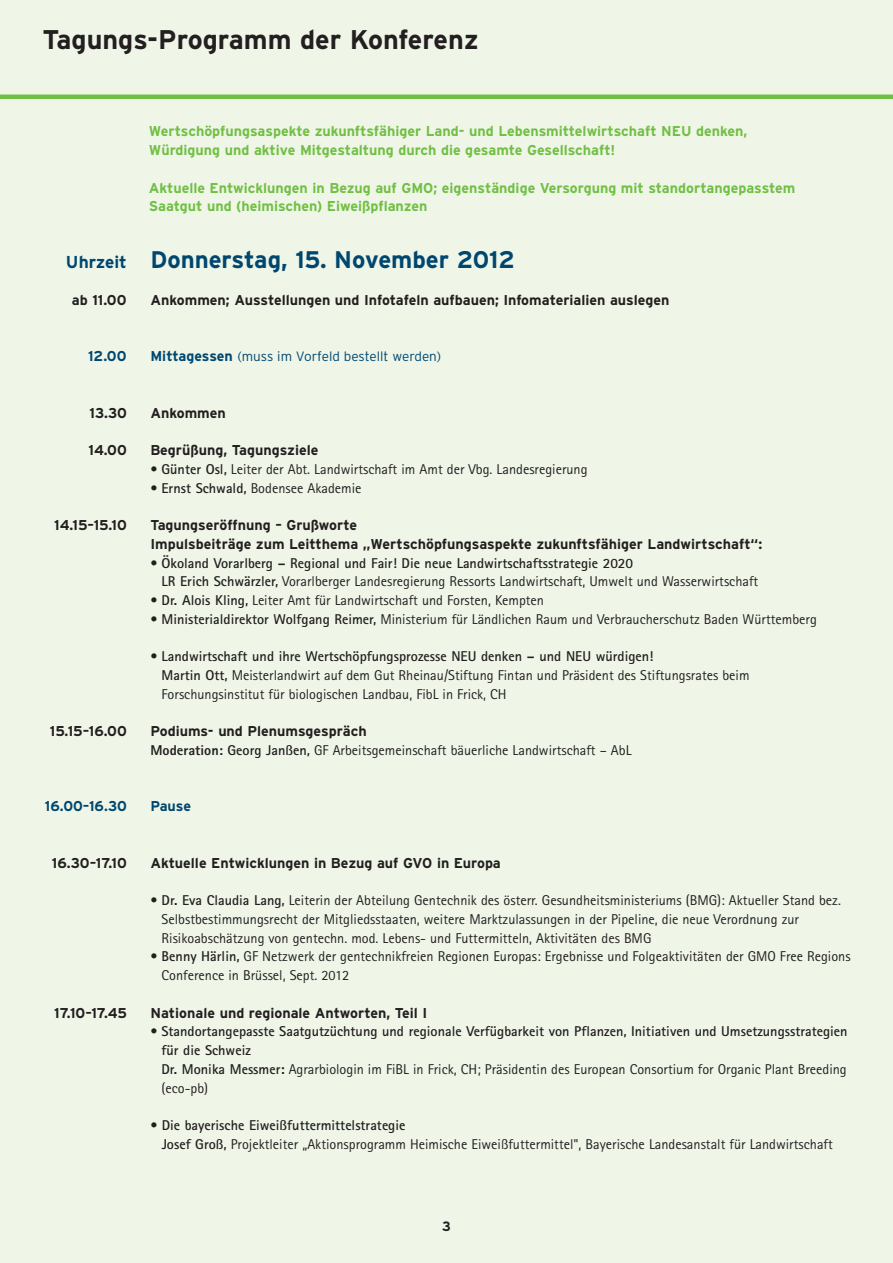
<style>
.page{position:relative;width:893px;height:1263px;background:#eff6e8}
.page>*{position:absolute;margin:0;border:0;box-sizing:border-box;transform-origin:0 0}
.t1{font:700 27px "Interstate";color:#231f20}
.t2{font:700 24px "Interstate";color:#004770}
.t3{font:14.25px/18.8px "Agfa Rotis Sans Serif";color:#231f20}
.t4{font:700 14.25px/18.8px "Agfa Rotis Sans Serif";color:#231f20}
.t5{font:700 14.25px/18.8px "Interstate";color:#231f20}
.t6{font:700 14.25px/18.8px "Interstate";color:#71bf44}
.t7{font:700 14.25px "Interstate";color:#004770}
.t8{font:300 13.5px "Interstate";color:#004770}
.t9{font:700 13.5px "Interstate";color:#231f20}
.s1{font-size:17.25px}
.s2{font-weight:700;font-size:14.25px}
.s3{font-weight:700}
.s4{font-weight:400}
.s5{font-weight:800}
</style>
<div class="page">
<div style="left:0;top:94px;width:893px;height:5px;background:#71bf44"></div>
<h1 class="t1" style="left:43px;top:24px;width:438px">Tagungs-Programm der Konferenz</h1>
<p class="t6" style="left:149px;top:122px;width:600px">Wertschöpfungsaspekte zukunftsfähiger Land- und Lebensmittelwirtschaft NEU denken,<br>Würdigung und aktive Mitgestaltung durch die gesamte Gesellschaft!</p>
<p class="t6" style="left:149px;top:178px;width:648px">Aktuelle Entwicklungen in Bezug auf GMO; eigenständige Versorgung mit standortangepasstem<br>Saatgut und (heimischen) Eiweißpflanzen</p>
<h2 class="t2" style="left:66px;top:245px;width:450px"><span class="s1">Uhrzeit</span> Donnerstag, 15. November 2012</h2>
<p class="t5" style="left:72px;top:291px;width:56px">ab 11.00</p>
<p class="t5" style="left:150px;top:291px;width:521px">Ankommen; Ausstellungen und Infotafeln aufbauen; Infomaterialien auslegen</p>
<p class="t7" style="left:88px;top:348px;width:40px">12.00</p>
<p class="t8" style="left:150px;top:349px;width:292px"><span class="s2">Mittagessen</span> (muss im Vorfeld bestellt werden)</p>
<p class="t5" style="left:90px;top:403px;width:39px">13.30</p>
<p class="t5" style="left:150px;top:403px;width:77px">Ankommen</p>
<p class="t5" style="left:89px;top:441px;width:40px">14.00</p>
<p class="t5" style="left:150px;top:441px;width:170px">Begrüßung, Tagungsziele</p>
<p class="t3" style="left:150px;top:461px;width:439px">• <span class="s3">Günter Osl,</span> Leiter der Abt. Landwirtschaft im Amt der Vbg. Landesregierung</p>
<p class="t3" style="left:150px;top:480px;width:213px">• <span class="s3">Ernst Schwald,</span> Bodensee Akademie</p>
<p class="t5" style="left:54px;top:516px;width:74px">14.15–15.10</p>
<p class="t5" style="left:150px;top:516px;width:613px">Tagungseröffnung – Grußworte<br>Impulsbeiträge zum Leitthema „Wertschöpfungsaspekte zukunftsfähiger Landwirtschaft“:</p>
<p class="t4" style="left:162px;top:555px;width:598px;text-indent:-11px"><span class="s4">•</span> Ökoland Vorarlberg – Regional und Fair! Die neue Landwirtschaftsstrategie 2020<br>LR Erich Schwärzler, <span class="s4">Vorarlberger Landesregierung Ressorts Landwirtschaft, Umwelt und Wasserwirtschaft</span></p>
<p class="t3" style="left:150px;top:592px;width:395px">• <span class="s3">Dr. Alois Kling,</span> Leiter Amt für Landwirtschaft und Forsten, Kempten</p>
<p class="t3" style="left:150px;top:611px;width:668px">• <span class="s3">Ministerialdirektor Wolfgang Reimer,</span> Ministerium für Ländlichen Raum und Verbraucherschutz Baden Württemberg</p>
<p class="t3" style="left:162px;top:649px;width:589px;text-indent:-11px">• <span class="s3">Landwirtschaft und ihre Wertschöpfungsprozesse NEU denken – und NEU würdigen!<br>Martin Ott,</span> Meisterlandwirt auf dem Gut Rheinau/Stiftung Fintan und Präsident des Stiftungsrates beim<br>Forschungsinstitut für biologischen Landbau, FibL in Frick, CH</p>
<p class="t5" style="left:50px;top:722px;width:79px">15.15–16.00</p>
<p class="t5" style="left:150px;top:722px;width:218px">Podiums- und Plenumsgespräch</p>
<p class="t3" style="left:150px;top:742px;width:483px"><span class="s5">Moderation:</span> <span class="s3">Georg Janßen,</span> GF Arbeitsgemeinschaft bäuerliche Landwirtschaft – AbL</p>
<p class="t7" style="left:45px;top:798px;width:84px">16.00–16.30</p>
<p class="t7" style="left:151px;top:798px;width:42px">Pause</p>
<p class="t5" style="left:52px;top:853px;width:77px">16.30–17.10</p>
<p class="t5" style="left:150px;top:853px;width:352px">Aktuelle Entwicklungen in Bezug auf GVO in Europa</p>
<p class="t3" style="left:162px;top:892px;width:681px;text-indent:-11px">• <span class="s3">Dr. Eva Claudia Lang,</span> Leiterin der Abteilung Gentechnik des österr. Gesundheitsministeriums (BMG): Aktueller Stand bez.<br>Selbstbestimmungsrecht der Mitgliedsstaaten, weitere Marktzulassungen in der Pipeline, die neue Verordnung zur<br>Risikoabschätzung von gentechn. mod. Lebens- und Futtermitteln, Aktivitäten des BMG</p>
<p class="t3" style="left:162px;top:949px;width:690px;text-indent:-11px">• <span class="s3">Benny Härlin,</span> GF Netzwerk der gentechnikfreien Regionen Europas: Ergebnisse und Folgeaktivitäten der GMO Free Regions<br>Conference in Brüssel, Sept. 2012</p>
<p class="t5" style="left:54px;top:1003px;width:74px">17.10–17.45</p>
<p class="t5" style="left:150px;top:1003px;width:278px">Nationale und regionale Antworten, Teil I</p>
<p class="t4" style="left:161px;top:1024px;width:688px;text-indent:-11px"><span class="s4">•</span> Standortangepasste Saatgutzüchtung und regionale Verfügbarkeit von Pflanzen, Initiativen und Umsetzungsstrategien für die Schweiz<br>Dr. Monika Messmer: <span class="s4">Agrarbiologin im FiBL in Frick, CH; Präsidentin des European Consortium for Organic Plant Breeding (eco-pb)</span></p>
<p class="t3" style="left:162px;top:1117px;width:673px;text-indent:-11px">• <span class="s3">Die bayerische Eiweißfuttermittelstrategie<br>Josef Groß,</span> Projektleiter „Aktionsprogramm Heimische Eiweißfuttermittel", Bayerische Landesanstalt für Landwirtschaft</p>
<p class="t9" style="left:442px;top:1219px;width:10px">3</p>
</div>
